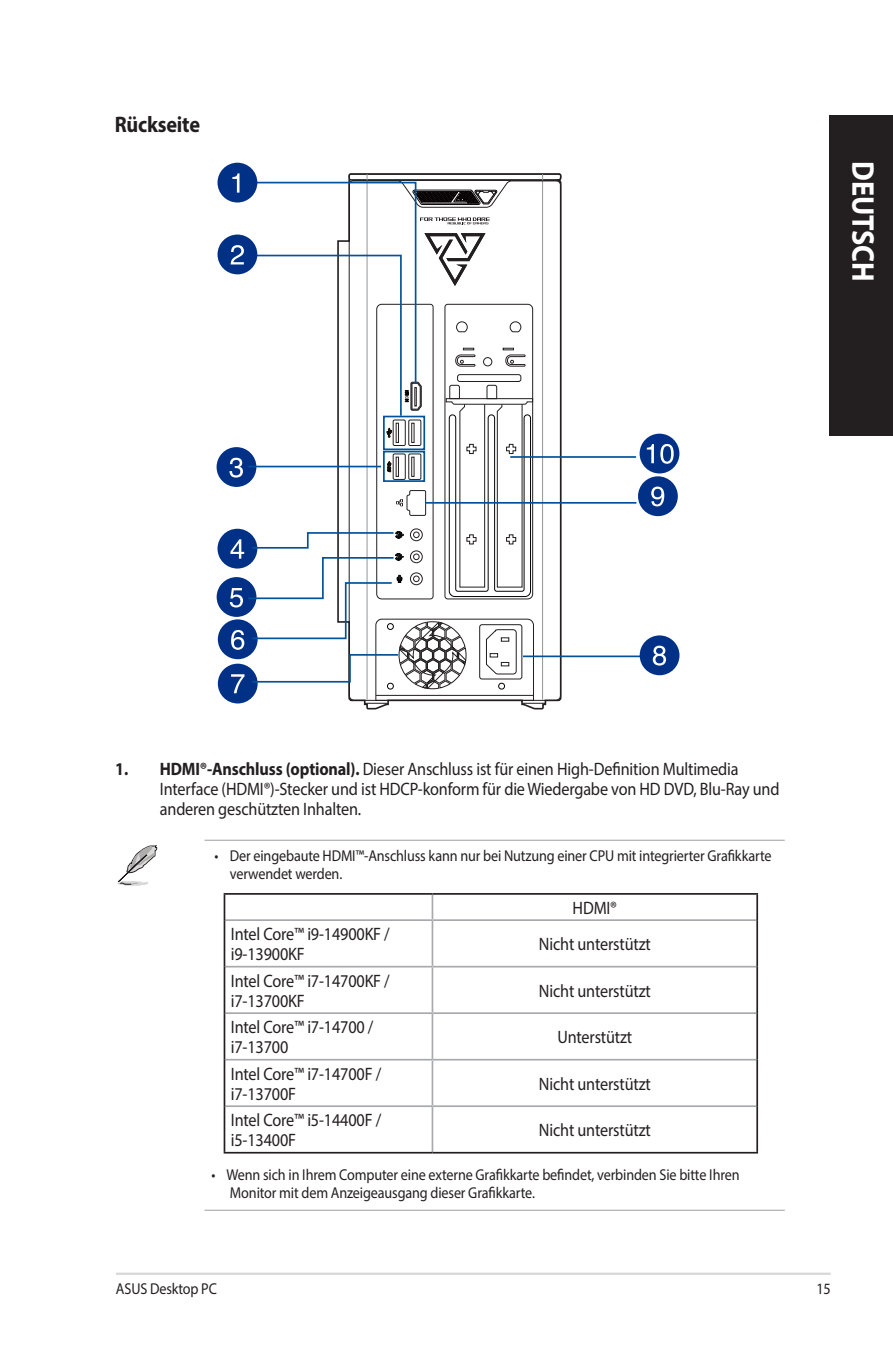
<style>
.page{position:relative;width:893px;height:1346px;background:#fff}
.page>*{position:absolute;margin:0;border:0;box-sizing:border-box;transform-origin:0 0}
.t1{font:700 31.5px "Myriad Pro";letter-spacing:-.005em;color:#fff;scale:.9 1}
.t2{font:700 22.5px "Myriad Pro";letter-spacing:-.01em;color:#231f20;scale:.9 1}
.t3{font:18px/20.2px "Myriad Pro";letter-spacing:-.01em;color:#231f20;scale:.9 1}
.t4{font:15.75px/18px "Myriad Pro";letter-spacing:-.01em;color:#231f20;scale:.9 1}
.s1{font-weight:700}
</style>
<div class="page">
<div style="left:218px;top:163px;width:39px;height:39px;background:#003186;border-radius:50%"></div>
<div style="left:217px;top:577px;width:39px;height:40px;background:#003186;border-radius:50%"></div>
<div style="left:217px;top:447px;width:39px;height:40px;background:#003186;border-radius:50%"></div>
<div style="left:218px;top:235px;width:39px;height:39px;background:#003186;border-radius:50%"></div>
<div style="left:218px;top:619px;width:40px;height:40px;background:#003186;border-radius:50%"></div>
<div style="left:218px;top:529px;width:39px;height:39px;background:#003186;border-radius:50%"></div>
<hr style="left:523px;top:655px;width:118px;height:2px;background:#01529a">
<div style="left:640px;top:434px;width:39px;height:39px;background:#003186;border-radius:50%"></div>
<svg style="left:647px;top:444px;width:7px;height:19px"></svg>
<svg style="left:660px;top:444px;width:14px;height:20px"></svg>
<div style="left:638px;top:476px;width:40px;height:40px;background:#003186;border-radius:50%"></div>
<svg style="left:651px;top:486px;width:13px;height:20px"></svg>
<div style="left:640px;top:635px;width:39px;height:40px;background:#003186;border-radius:50%"></div>
<svg style="left:653px;top:646px;width:13px;height:19px"></svg>
<div style="left:218px;top:664px;width:40px;height:39px;background:#003186;border-radius:50%"></div>
<svg style="left:229px;top:173px;width:333px;height:531px"></svg>
<hr style="left:425px;top:502px;width:211px;height:2px;background:#01529a">
<hr style="left:510px;top:456px;width:126px;height:2px;background:#01529a">
<hr style="left:205px;top:840px;width:580px;height:1px;background:#a8a9ad">
<hr style="left:205px;top:1209px;width:580px;height:2px;background:#a8a9ad">
<svg style="left:432px;top:895px;width:1px;height:24px"></svg>
<hr style="left:225px;top:919px;width:207px;height:2px;background:#a8a9ad">
<hr style="left:432px;top:919px;width:324px;height:2px;background:#a8a9ad">
<hr style="left:432px;top:921px;width:1px;height:45px;background:#a8a9ad">
<hr style="left:225px;top:966px;width:207px;height:1px;background:#a8a9ad">
<hr style="left:432px;top:966px;width:324px;height:1px;background:#a8a9ad">
<hr style="left:432px;top:967px;width:1px;height:45px;background:#a8a9ad">
<hr style="left:225px;top:1012px;width:207px;height:2px;background:#a8a9ad">
<hr style="left:432px;top:1012px;width:324px;height:2px;background:#a8a9ad">
<hr style="left:432px;top:1014px;width:1px;height:45px;background:#a8a9ad">
<hr style="left:225px;top:1059px;width:207px;height:1px;background:#a8a9ad">
<hr style="left:432px;top:1059px;width:324px;height:1px;background:#a8a9ad">
<hr style="left:432px;top:1060px;width:1px;height:45px;background:#a8a9ad">
<hr style="left:225px;top:1105px;width:207px;height:2px;background:#a8a9ad">
<hr style="left:432px;top:1105px;width:324px;height:2px;background:#a8a9ad">
<hr style="left:432px;top:1107px;width:1px;height:45px;background:#a8a9ad">
<hr style="left:224px;top:920px;width:1px;height:46px;background:#231f20">
<hr style="left:756px;top:920px;width:2px;height:46px;background:#231f20">
<hr style="left:224px;top:966px;width:1px;height:47px;background:#231f20">
<hr style="left:756px;top:966px;width:2px;height:47px;background:#231f20">
<hr style="left:224px;top:1013px;width:1px;height:46px;background:#231f20">
<hr style="left:756px;top:1013px;width:2px;height:46px;background:#231f20">
<hr style="left:224px;top:1059px;width:1px;height:47px;background:#231f20">
<hr style="left:756px;top:1059px;width:2px;height:47px;background:#231f20">
<hr style="left:224px;top:1106px;width:1px;height:46px;background:#231f20">
<hr style="left:756px;top:1106px;width:2px;height:46px;background:#231f20">
<hr style="left:224px;top:1152px;width:208px;height:1px;background:#231f20">
<hr style="left:432px;top:1152px;width:326px;height:1px;background:#231f20">
<hr style="left:224px;top:893px;width:208px;height:2px;background:#231f20">
<svg style="left:224px;top:895px;width:1px;height:25px"></svg>
<hr style="left:432px;top:893px;width:326px;height:2px;background:#231f20">
<hr style="left:756px;top:895px;width:2px;height:25px;background:#231f20">
<svg style="left:117px;top:845px;width:40px;height:41px"></svg>
<hr style="left:116px;top:1272px;width:715px;height:3px;background:#d8d8d8">
<div style="left:829px;top:115px;width:64px;height:320px;background:#231f20"></div>
<p class="t2" style="left:115px;top:109px;width:96px">Rückseite</p>
<h1 class="t1" style="left:883px;top:161px;width:135px;rotate:90deg">DEUTSCH</h1>
<p class="t3" style="left:160px;top:758px;width:690px;text-indent:-45px"><span class="s1">1. HDMI®-Anschluss (optional).</span> Dieser Anschluss ist für einen High-Definition Multimedia<br>Interface (HDMI®)-Stecker und ist HDCP-konform für die Wiedergabe von HD DVD, Blu-Ray und anderen geschützten Inhalten.</p>
<p class="t4" style="left:230px;top:847px;width:603px;text-indent:-15px">• Der eingebaute HDMI™-Anschluss kann nur bei Nutzung einer CPU mit integrierter Grafikkarte verwendet werden.</p>
<p class="t3" style="left:573px;top:897px;width:51px">HDMI®</p>
<p class="t3" style="left:231px;top:923px;width:178px">Intel Core™ i9-14900KF / i9-13900KF</p>
<p class="t3" style="left:539px;top:934px;width:126px">Nicht unterstützt</p>
<p class="t3" style="left:231px;top:970px;width:178px">Intel Core™ i7-14700KF / i7-13700KF</p>
<p class="t3" style="left:539px;top:980px;width:126px">Nicht unterstützt</p>
<p class="t3" style="left:231px;top:1016px;width:160px">Intel Core™ i7-14700 / i7-13700</p>
<p class="t3" style="left:557px;top:1027px;width:85px">Unterstützt</p>
<p class="t3" style="left:231px;top:1063px;width:169px">Intel Core™ i7-14700F / i7-13700F</p>
<p class="t3" style="left:539px;top:1073px;width:126px">Nicht unterstützt</p>
<p class="t3" style="left:231px;top:1109px;width:169px">Intel Core™ i5-14400F / i5-13400F</p>
<p class="t3" style="left:539px;top:1120px;width:126px">Nicht unterstützt</p>
<p class="t4" style="left:230px;top:1165px;width:568px;text-indent:-18px">• Wenn sich in Ihrem Computer eine externe Grafikkarte befindet, verbinden Sie bitte Ihren<br>Monitor mit dem Anzeigeausgang dieser Grafikkarte.</p>
<p class="t4" style="left:116px;top:1279px;width:114px">ASUS Desktop PC</p>
<p class="t4" style="left:816px;top:1279px;width:18px">15</p>
</div>
